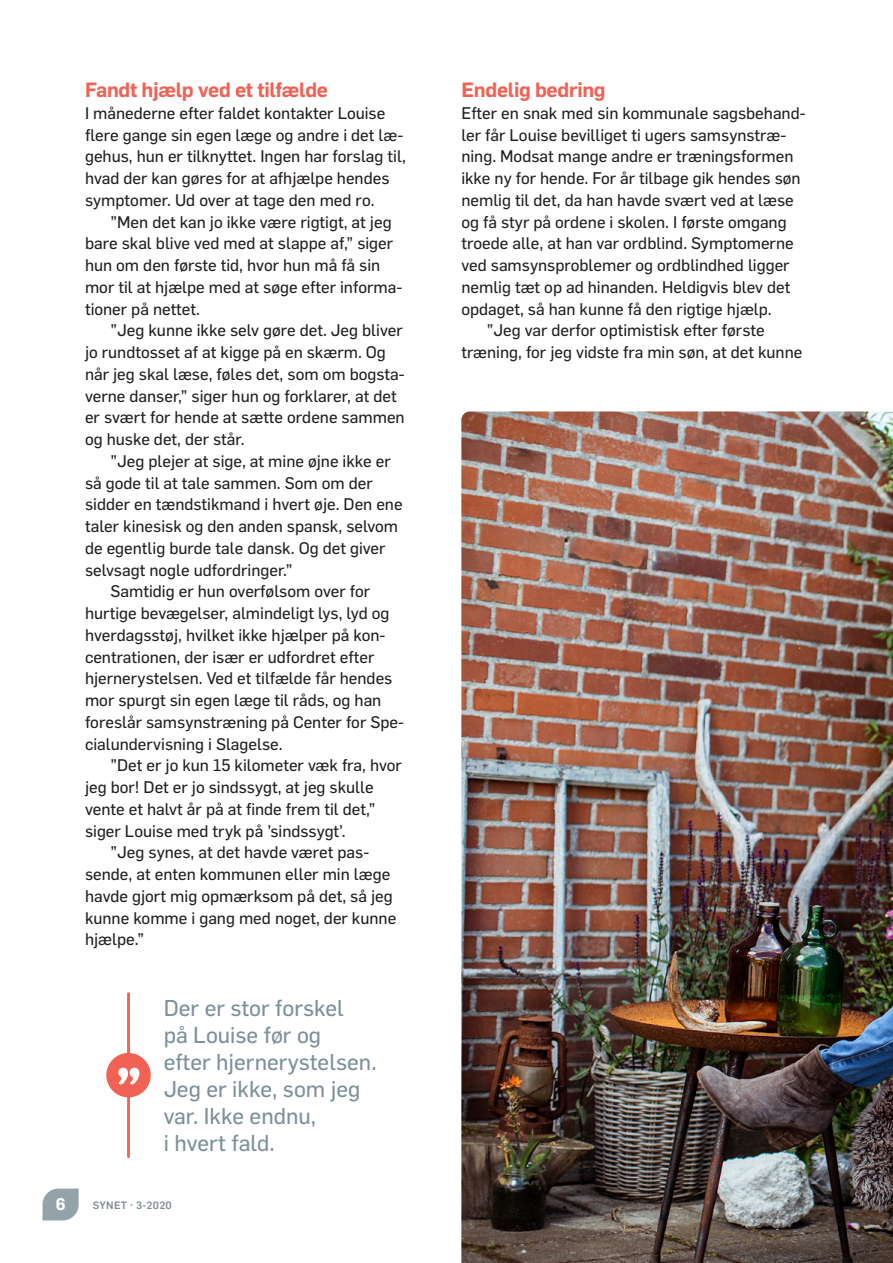
<style>
.page{position:relative;width:893px;height:1263px;background:#fff}
.page>*{position:absolute;margin:0;border:0;box-sizing:border-box;transform-origin:0 0}
.t1{font:22.5px/27px "Flama Basic";color:#7c9199}
.t2{font:600 20.25px "Flama";letter-spacing:-.015em;color:#f16255}
.t3{font:16.5px/21.8px "Flama Basic";color:#231f20}
.t4{font:600 16.5px "Flama";color:#fff}
.t5{font:500 10.5px "Flama";letter-spacing:.025em;color:#7f8e96}
</style>
<div class="page">
<img style="left:461px;top:411px;width:432px;height:852px">
<svg style="left:106px;top:1053px;width:45px;height:44px"></svg>
<hr style="left:127px;top:994px;width:3px;height:68px;background:#f16255">
<hr style="left:127px;top:1088px;width:3px;height:69px;background:#f16255">
<svg style="left:43px;top:1188px;width:36px;height:32px"></svg>
<p class="t2" style="left:85px;top:75px;width:245px">Fandt hjælp ved et tilfælde</p>
<p class="t3" style="left:85px;top:101px;width:322px">I månederne efter faldet kontakter Louise flere gange sin egen læge og andre i det læ&shy;gehus, hun er tilknyttet. Ingen har forslag til, hvad der kan gøres for at afhjælpe hendes symptomer. Ud over at tage den med ro.</p>
<p class="t3" style="left:85px;top:210px;width:319px;text-indent:26px">”Men det kan jo ikke være rigtigt, at jeg bare skal blive ved med at slappe af,” siger hun om den første tid, hvor hun må få sin mor til at hjælpe med at søge efter informa&shy;tioner på nettet.</p>
<p class="t3" style="left:85px;top:319px;width:321px;text-indent:26px">”Jeg kunne ikke selv gøre det. Jeg bliver jo rundtosset af at kigge på en skærm. Og når jeg skal læse, føles det, som om bogsta&shy;verne danser,” siger hun og forklarer, at det er svært for hende at sætte ordene sammen og huske det, der står.</p>
<p class="t3" style="left:111px;top:449px;width:282px">”Jeg plejer at sige, at mine øjne ikke er</p>
<p class="t3" style="left:85px;top:471px;width:289px">så gode til at tale sammen. Som om der</p>
<p class="t3" style="left:85px;top:493px;width:319px">sidder en tændstikmand i hvert øje. Den ene</p>
<p class="t3" style="left:85px;top:514px;width:315px">taler kinesisk og den anden spansk, selvom</p>
<p class="t3" style="left:85px;top:536px;width:302px">de egentlig burde tale dansk. Og det giver</p>
<p class="t3" style="left:85px;top:558px;width:209px">selvsagt nogle udfordringer.”</p>
<p class="t3" style="left:111px;top:580px;width:261px">Samtidig er hun overfølsom over for</p>
<p class="t3" style="left:85px;top:601px;width:306px">hurtige bevægelser, almindeligt lys, lyd og</p>
<p class="t3" style="left:85px;top:623px;width:302px">hverdagsstøj, hvilket ikke hjælper på kon-</p>
<p class="t3" style="left:85px;top:645px;width:291px">centrationen, der især er udfordret efter</p>
<p class="t3" style="left:85px;top:667px;width:309px">hjernerystelsen. Ved et tilfælde får hendes</p>
<p class="t3" style="left:85px;top:688px;width:298px">mor spurgt sin egen læge til råds, og han</p>
<p class="t3" style="left:85px;top:710px;width:320px">foreslår samsynstræning på Center for Spe-</p>
<p class="t3" style="left:85px;top:732px;width:199px">cialundervisning i Slagelse.</p>
<p class="t3" style="left:111px;top:754px;width:293px">”Det er jo kun 15 kilometer væk fra, hvor</p>
<p class="t3" style="left:85px;top:775px;width:290px">jeg bor! Det er jo sindssygt, at jeg skulle</p>
<p class="t3" style="left:85px;top:797px;width:292px">vente et halvt år på at finde frem til det,”</p>
<p class="t3" style="left:85px;top:819px;width:262px">siger Louise med tryk på ’sindssygt’.</p>
<p class="t3" style="left:111px;top:841px;width:260px">”Jeg synes, at det havde været pas-</p>
<p class="t3" style="left:85px;top:862px;width:307px">sende, at enten kommunen eller min læge</p>
<p class="t3" style="left:85px;top:884px;width:309px">havde gjort mig opmærksom på det, så jeg</p>
<p class="t3" style="left:85px;top:906px;width:313px">kunne komme i gang med noget, der kunne</p>
<p class="t3" style="left:85px;top:928px;width:60px">hjælpe.”</p>
<h1 class="t1" style="left:164px;top:993px;width:214px">Der er stor forskel<br>på Louise før og<br>efter hjernerystelsen.<br>Jeg er ikke, som jeg var. Ikke endnu,<br>i hvert fald.</h1>
<p class="t4" style="left:56px;top:1192px;width:11px">6</p>
<p class="t5" style="left:93px;top:1198px;width:80px">SYNET · 3-2020</p>
<p class="t2" style="left:461px;top:75px;width:146px">Endelig bedring</p>
<p class="t3" style="left:461px;top:101px;width:346px">Efter en snak med sin kommunale sagsbehand-</p>
<p class="t3" style="left:461px;top:123px;width:326px">ler får Louise bevilliget ti ugers samsynstræ-</p>
<p class="t3" style="left:461px;top:145px;width:334px">ning. Modsat mange andre er træningsformen</p>
<p class="t3" style="left:461px;top:166px;width:341px">ikke ny for hende. For år tilbage gik hendes søn</p>
<p class="t3" style="left:461px;top:188px;width:334px">nemlig til det, da han havde svært ved at læse</p>
<p class="t3" style="left:461px;top:210px;width:327px">og få styr på ordene i skolen. I første omgang</p>
<p class="t3" style="left:461px;top:232px;width:334px">troede alle, at han var ordblind. Symptomerne</p>
<p class="t3" style="left:461px;top:253px;width:330px">ved samsynsproblemer og ordblindhed ligger</p>
<p class="t3" style="left:461px;top:275px;width:331px">nemlig tæt op ad hinanden. Heldigvis blev det</p>
<p class="t3" style="left:461px;top:297px;width:312px">opdaget, så han kunne få den rigtige hjælp.</p>
<p class="t3" style="left:487px;top:319px;width:279px">”Jeg var derfor optimistisk efter første</p>
<p class="t3" style="left:461px;top:340px;width:342px">træning, for jeg vidste fra min søn, at det kunne</p>
</div>
